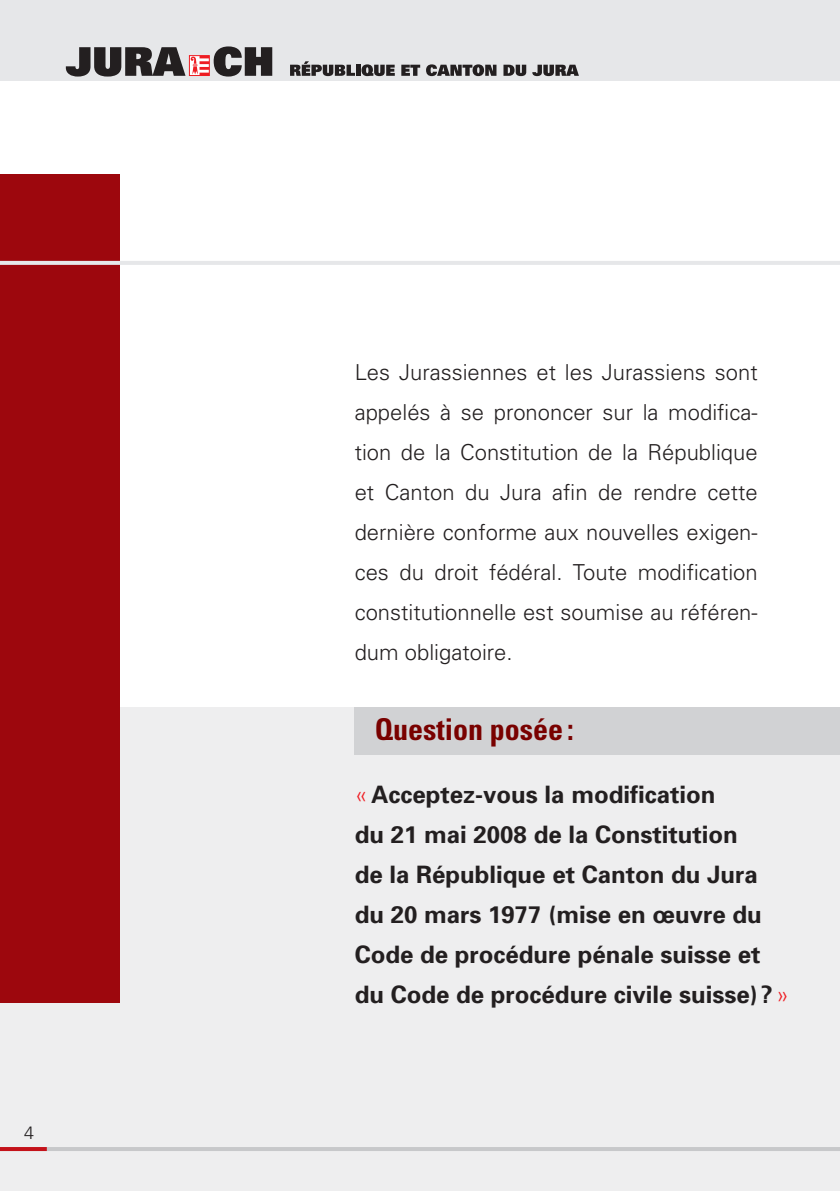
<style>
.page{position:relative;width:840px;height:1191px;background:#fff}
.page>*{position:absolute;margin:0;border:0;box-sizing:border-box;transform-origin:0 0}
.t1{font:700 condensed 30px "Univers";color:#790100}
.t2{font:700 24px/40px "Univers";color:#231f20}
.t3{font:300 22px/40px "Univers";color:#231f20;text-align:justify}
.s1{font-weight:300;color:#ee1d23}
</style>
<div class="page">
<div style="left:0;top:0;width:839px;height:81px;background:#e6e7e9"></div>
<svg style="left:66px;top:46px;width:206px;height:31px"></svg>
<svg style="left:290px;top:61px;width:65px;height:15px"></svg>
<hr style="left:356px;top:65px;width:4px;height:11px;background:#231f20">
<svg style="left:361px;top:64px;width:33px;height:12px"></svg>
<svg style="left:401px;top:64px;width:95px;height:12px"></svg>
<svg style="left:503px;top:65px;width:23px;height:11px"></svg>
<svg style="left:532px;top:65px;width:46px;height:11px"></svg>
<hr style="left:839px;top:0;width:1px;height:81px;background:#e6e7e9">
<div style="left:0;top:707px;width:839px;height:484px;background:#eeeeef"></div>
<hr style="left:0;top:1147px;width:839px;height:4px;background:#c7c8ca">
<hr style="left:0;top:1147px;width:47px;height:4px;background:#c4121a">
<div style="left:0;top:174px;width:119px;height:828px;background:#9d070d"></div>
<hr style="left:0;top:261px;width:839px;height:4px;background:#e6e7e9">
<div style="left:354px;top:707px;width:485px;height:47px;background:#d1d2d4"></div>
<p class="t3" style="left:354px;top:352px;width:404px">Les Jurassiennes et les Jurassiens sont appelés à se prononcer sur la modifica&shy;tion de la Constitution de la République et Canton du Jura afin de rendre cette dernière conforme aux nouvelles exigen&shy;ces du droit fédéral. Toute modification constitutionnelle est soumise au référen&shy;dum obligatoire.</p>
<h1 class="t1" style="left:374px;top:711px;width:200px">Question posée :</h1>
<p class="t2" style="left:354px;top:774px;width:436px"><span class="s1">«</span>Acceptez-vous la modification<br>du 21 mai 2008 de la Constitution<br>de la République et Canton du Jura du 20 mars 1977 (mise en œuvre du Code de procédure pénale suisse et du Code de procédure civile suisse) ?<span class="s1">»</span></p>
</div>
